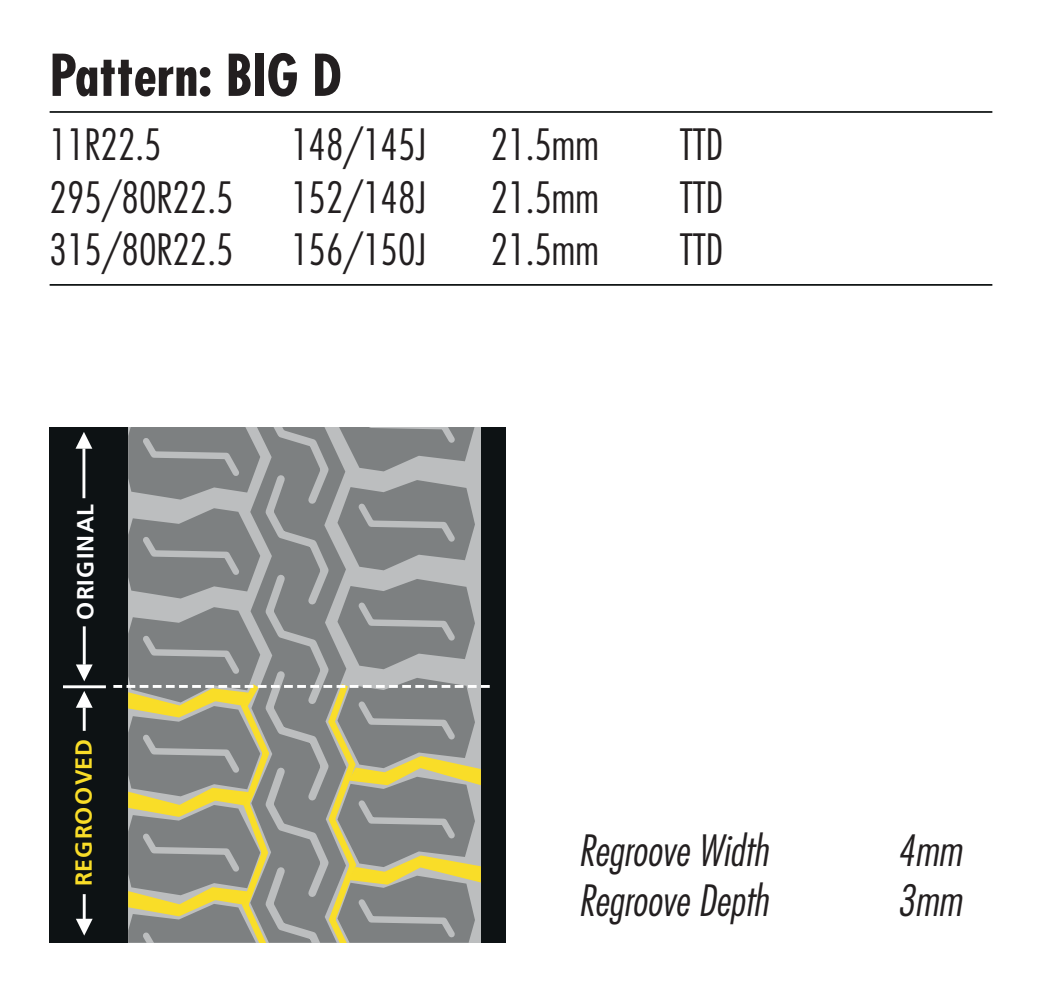
<style>
.page{position:relative;width:1042px;height:993px;background:#fff}
.page>*{position:absolute;margin:0;border:0;box-sizing:border-box;transform-origin:0 0}
.t1{font:700 condensed 56px "Futura LT Pro";color:#231f20}
.t2{font:300 condensed 42px "Futura LT Pro";color:#231f20}
.t3{font:italic 300 condensed 42px "Futura LT Pro";color:#231f20}
.t4{font:700 23.45px "Frutiger LT Pro";color:#f9dd28}
.t5{font:700 23.45px "Frutiger LT Pro";letter-spacing:.04em;color:#fff}
</style>
<div class="page">
<hr style="left:50px;top:111px;width:942px;height:2px;background:#101414">
<hr style="left:50px;top:284px;width:942px;height:2px;background:#101414">
<div style="left:50px;top:427px;width:456px;height:515px;background:#0d1214"></div>
<svg style="left:76px;top:432px;width:16px;height:16px"></svg>
<svg style="left:76px;top:664px;width:17px;height:17px"></svg>
<svg style="left:76px;top:918px;width:17px;height:17px"></svg>
<hr style="left:82px;top:448px;width:3px;height:50px;background:#fff">
<hr style="left:83px;top:626px;width:3px;height:38px;background:#fff">
<hr style="left:83px;top:893px;width:3px;height:25px;background:#fff">
<hr style="left:83px;top:707px;width:3px;height:23px;background:#fff">
<svg style="left:76px;top:691px;width:17px;height:16px"></svg>
<hr style="left:63px;top:685px;width:43px;height:3px;background:#fff">
<svg style="left:113px;top:427px;width:377px;height:515px;background:#8c8e84"></svg>
<h1 class="t1" style="left:50px;top:38px;width:294px">Pattern: BIG D</h1>
<p class="t2" style="left:50px;top:118px;width:114px">11R22.5</p>
<p class="t2" style="left:291px;top:118px;width:137px">148/145J</p>
<p class="t2" style="left:491px;top:118px;width:110px">21.5mm</p>
<p class="t2" style="left:680px;top:118px;width:45px">TTD</p>
<p class="t2" style="left:50px;top:170px;width:186px">295/80R22.5</p>
<p class="t2" style="left:291px;top:170px;width:137px">152/148J</p>
<p class="t2" style="left:491px;top:170px;width:110px">21.5mm</p>
<p class="t2" style="left:680px;top:170px;width:45px">TTD</p>
<p class="t2" style="left:50px;top:223px;width:186px">315/80R22.5</p>
<p class="t2" style="left:291px;top:223px;width:137px">156/150J</p>
<p class="t2" style="left:491px;top:223px;width:110px">21.5mm</p>
<p class="t2" style="left:680px;top:223px;width:45px">TTD</p>
<p class="t5" style="left:72px;top:619px;width:117px;rotate:-90deg">ORIGINAL</p>
<p class="t4" style="left:70px;top:885px;width:148px;rotate:-90deg">R GE R O O V DE</p>
<p class="t3" style="left:579px;top:823px;width:191px">Regroove Width</p>
<p class="t3" style="left:897px;top:823px;width:66px">4mm</p>
<p class="t3" style="left:579px;top:873px;width:191px">Regroove Depth</p>
<p class="t3" style="left:897px;top:873px;width:66px">3mm</p>
</div>
